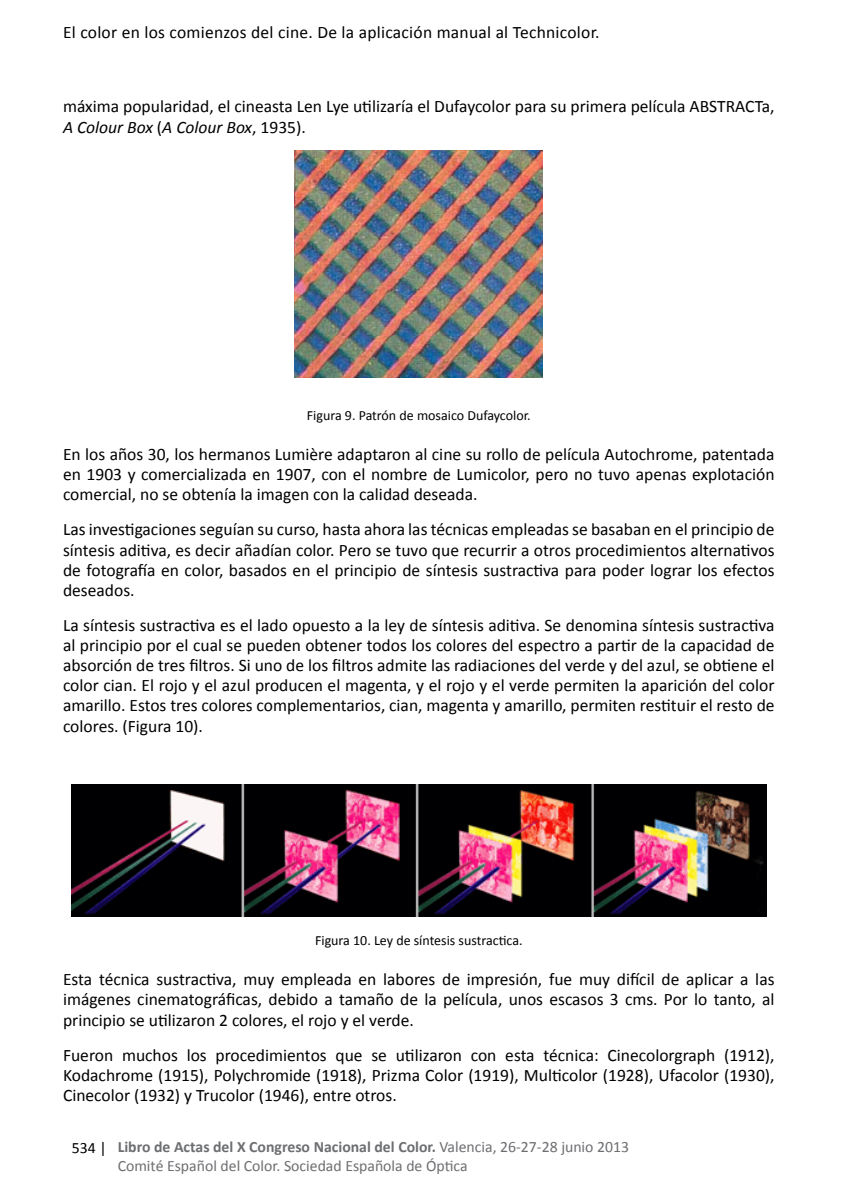
<style>
.page{position:relative;width:859px;height:1191px;background:#fff}
.page>*{position:absolute;margin:0;border:0;box-sizing:border-box;transform-origin:0 0}
.titulo_castellano{font:17.5px/20.1px "Calibri";color:#000;text-align:justify}
.t1{font:15.75px/18.9px "Calibri";color:#6d6e71}
.t2{font:15.75px "Calibri";color:#000}
.Subtitle{font:14px "Calibri";color:#000}
.s1{font-style:italic}
.s2{font-weight:700}
</style>
<div class="page">
<img style="left:294px;top:150px;width:248px;height:227px">
<img style="left:71px;top:784px;width:695px;height:133px">
<p class="titulo_castellano" style="left:63px;top:22px;width:538px">El color en los comienzos del cine. De la aplicación manual al Technicolor.</p>
<p class="titulo_castellano" style="left:63px;top:97px;width:712px">máxima popularidad, el cineasta Len Lye utilizaría el Dufaycolor para su primera película ABSTRACTa,<br><span class="s1">A Colour Box</span> (<span class="s1">A Colour Box</span>, 1935).</p>
<p class="Subtitle" style="left:307px;top:407px;width:225px">Figura 9. Patrón de mosaico Dufaycolor.</p>
<p class="titulo_castellano" style="left:63px;top:444px;width:712px">En los años 30, los hermanos Lumière adaptaron al cine su rollo de película Autochrome, patentada en 1903 y comercializada en 1907, con el nombre de Lumicolor, pero no tuvo apenas explotación comercial, no se obtenía la imagen con la calidad deseada.</p>
<p class="titulo_castellano" style="left:63px;top:519px;width:712px">Las investigaciones seguían su curso, hasta ahora las técnicas empleadas se basaban en el principio de síntesis aditiva, es decir añadían color. Pero se tuvo que recurrir a otros procedimientos alternativos de fotografía en color, basados en el principio de síntesis sustractiva para poder lograr los efectos deseados.</p>
<p class="titulo_castellano" style="left:63px;top:615px;width:712px">La síntesis sustractiva es el lado opuesto a la ley de síntesis aditiva. Se denomina síntesis sustractiva al principio por el cual se pueden obtener todos los colores del espectro a partir de la capacidad de absorción de tres filtros. Si uno de los filtros admite las radiaciones del verde y del azul, se obtiene el color cian. El rojo y el azul producen el magenta, y el rojo y el verde permiten la aparición del color amarillo. Estos tres colores complementarios, cian, magenta y amarillo, permiten restituir el resto de colores. (Figura 10).</p>
<p class="Subtitle" style="left:315px;top:932px;width:209px">Figura 10. Ley de síntesis sustractica.</p>
<p class="titulo_castellano" style="left:63px;top:969px;width:712px">Esta técnica sustractiva, muy empleada en labores de impresión, fue muy difícil de aplicar a las imágenes cinematográficas, debido a tamaño de la película, unos escasos 3 cms. Por lo tanto, al principio se utilizaron 2 colores, el rojo y el verde.</p>
<p class="titulo_castellano" style="left:63px;top:1044px;width:712px">Fueron muchos los procedimientos que se utilizaron con esta técnica: Cinecolorgraph (1912), Kodachrome (1915), Polychromide (1918), Prizma Color (1919), Multicolor (1928), Ufacolor (1930), Cinecolor (1932) y Trucolor (1946), entre otros.</p>
<p class="t2" style="left:72px;top:1137px;width:36px">534 |</p>
<p class="t1" style="left:118px;top:1137px;width:512px"><span class="s2">Libro de Actas del X Congreso Nacional del Color.</span> Valencia, 26-27-28 junio 2013<br>Comité Español del Color. Sociedad Española de Óptica</p>
</div>
